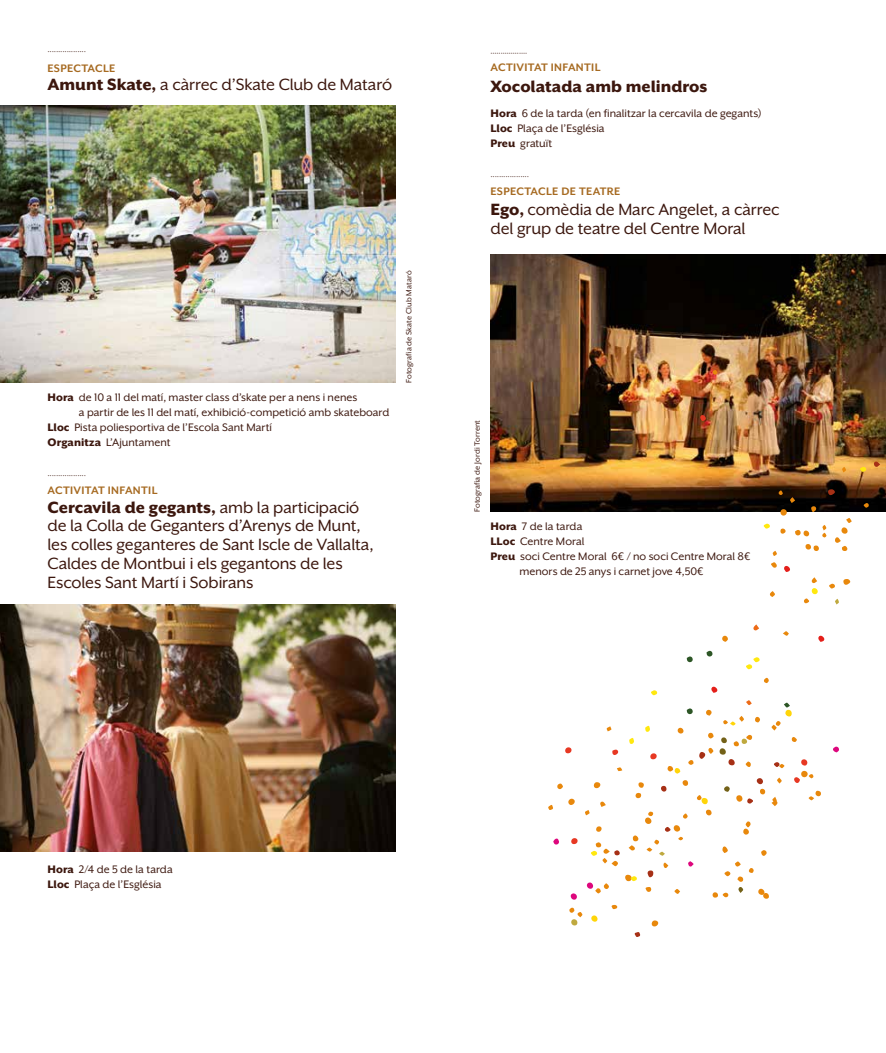
<style>
.page{position:relative;width:886px;height:1053px;background:#fff}
.page>*{position:absolute;margin:0;border:0;box-sizing:border-box;transform-origin:0 0}
.t1{font:18.75px/18.8px "Mr Eaves XL San OT";letter-spacing:-.01em;color:#3c170e}
.t2{font:800 18.75px "Mr Eaves XL San OT";color:#3c170e}
.t3{font:12.5px/15px "Mr Eaves XL San OT";color:#3c170e}
.t4{font:700 12.5px "Mr Eaves XL San OT";letter-spacing:.025em;color:#a66a21}
.t5{font:8.75px "Mr Eaves XL San OT";letter-spacing:.005em;color:#3c170e}
.t6{font:8.75px "Mr Eaves San OT";color:#3c170e}
.s1{font-weight:800}
</style>
<div class="page">
<img style="left:490px;top:254px;width:396px;height:257px">
<img style="left:0;top:604px;width:395px;height:247px">
<img style="left:0;top:106px;width:395px;height:276px">
<div style="left:780px;top:509px;width:7px;height:7px;background:#e8880c;border-radius:3px"></div>
<svg style="left:843px;top:579px;width:8px;height:6px"></svg>
<svg style="left:647px;top:870px;width:7px;height:7px"></svg>
<svg style="left:828px;top:489px;width:7px;height:6px"></svg>
<svg style="left:568px;top:798px;width:7px;height:7px"></svg>
<svg style="left:565px;top:747px;width:7px;height:6px"></svg>
<svg style="left:650px;top:753px;width:7px;height:6px"></svg>
<svg style="left:571px;top:838px;width:7px;height:6px"></svg>
<svg style="left:651px;top:920px;width:8px;height:6px"></svg>
<svg style="left:593px;top:782px;width:8px;height:6px"></svg>
<svg style="left:722px;top:635px;width:6px;height:6px"></svg>
<svg style="left:612px;top:749px;width:6px;height:6px"></svg>
<svg style="left:700px;top:415px;width:6px;height:6px"></svg>
<svg style="left:795px;top:530px;width:14px;height:6px"></svg>
<svg style="left:557px;top:783px;width:6px;height:6px"></svg>
<svg style="left:805px;top:544px;width:14px;height:7px"></svg>
<svg style="left:634px;top:932px;width:6px;height:5px"></svg>
<svg style="left:771px;top:562px;width:6px;height:6px"></svg>
<svg style="left:596px;top:826px;width:6px;height:6px"></svg>
<svg style="left:769px;top:591px;width:6px;height:6px"></svg>
<svg style="left:755px;top:716px;width:5px;height:6px"></svg>
<svg style="left:600px;top:801px;width:6px;height:5px"></svg>
<svg style="left:645px;top:887px;width:6px;height:5px"></svg>
<svg style="left:811px;top:506px;width:5px;height:6px"></svg>
<svg style="left:780px;top:528px;width:6px;height:5px"></svg>
<svg style="left:829px;top:583px;width:6px;height:5px"></svg>
<svg style="left:548px;top:804px;width:5px;height:6px"></svg>
<svg style="left:611px;top:904px;width:7px;height:5px"></svg>
<svg style="left:764px;top:677px;width:5px;height:6px"></svg>
<svg style="left:790px;top:497px;width:5px;height:6px"></svg>
<svg style="left:835px;top:518px;width:17px;height:33px"></svg>
<svg style="left:606px;top:726px;width:6px;height:5px"></svg>
<svg style="left:585px;top:810px;width:5px;height:5px"></svg>
<svg style="left:713px;top:369px;width:4px;height:5px"></svg>
<svg style="left:783px;top:631px;width:6px;height:4px"></svg>
<svg style="left:864px;top:503px;width:5px;height:4px"></svg>
<svg style="left:772px;top:550px;width:5px;height:6px"></svg>
<svg style="left:835px;top:598px;width:4px;height:6px"></svg>
<svg style="left:617px;top:767px;width:5px;height:4px"></svg>
<svg style="left:778px;top:490px;width:5px;height:5px"></svg>
<svg style="left:842px;top:467px;width:4px;height:5px"></svg>
<svg style="left:822px;top:525px;width:4px;height:12px"></svg>
<svg style="left:804px;top:577px;width:14px;height:26px"></svg>
<svg style="left:833px;top:746px;width:6px;height:6px"></svg>
<svg style="left:553px;top:838px;width:6px;height:6px"></svg>
<svg style="left:818px;top:635px;width:6px;height:6px"></svg>
<svg style="left:784px;top:566px;width:6px;height:6px"></svg>
<svg style="left:711px;top:686px;width:7px;height:6px"></svg>
<svg style="left:687px;top:656px;width:6px;height:6px"></svg>
<svg style="left:687px;top:708px;width:6px;height:6px"></svg>
<svg style="left:706px;top:650px;width:6px;height:6px"></svg>
<svg style="left:753px;top:624px;width:6px;height:6px"></svg>
<svg style="left:651px;top:690px;width:7px;height:5px"></svg>
<svg style="left:625px;top:874px;width:12px;height:7px"></svg>
<svg style="left:860px;top:466px;width:7px;height:6px"></svg>
<svg style="left:629px;top:738px;width:5px;height:6px"></svg>
<svg style="left:746px;top:657px;width:14px;height:12px"></svg>
<svg style="left:764px;top:523px;width:6px;height:5px"></svg>
<svg style="left:645px;top:725px;width:5px;height:7px"></svg>
<svg style="left:746px;top:700px;width:6px;height:5px"></svg>
<div style="left:645px;top:817px;width:6px;height:7px;background:#e8880c;border-radius:3px"></div>
<div style="left:801px;top:770px;width:7px;height:7px;background:#e8880c;border-radius:50%"></div>
<div style="left:719px;top:748px;width:7px;height:6px;background:#736118;border-radius:3px"></div>
<svg style="left:801px;top:759px;width:6px;height:6px"></svg>
<svg style="left:728px;top:759px;width:7px;height:6px"></svg>
<svg style="left:677px;top:727px;width:6px;height:6px"></svg>
<svg style="left:721px;top:737px;width:6px;height:6px"></svg>
<svg style="left:794px;top:777px;width:6px;height:6px"></svg>
<svg style="left:724px;top:786px;width:6px;height:5px"></svg>
<svg style="left:706px;top:709px;width:6px;height:6px"></svg>
<svg style="left:708px;top:732px;width:5px;height:6px"></svg>
<svg style="left:688px;top:861px;width:6px;height:5px"></svg>
<svg style="left:874px;top:461px;width:6px;height:6px"></svg>
<svg style="left:736px;top:778px;width:29px;height:25px"></svg>
<svg style="left:629px;top:835px;width:9px;height:15px"></svg>
<svg style="left:663px;top:862px;width:5px;height:6px"></svg>
<svg style="left:745px;top:761px;width:6px;height:6px"></svg>
<svg style="left:734px;top:734px;width:18px;height:12px"></svg>
<svg style="left:743px;top:821px;width:8px;height:13px"></svg>
<svg style="left:792px;top:737px;width:5px;height:5px"></svg>
<svg style="left:674px;top:889px;width:6px;height:4px"></svg>
<svg style="left:688px;top:760px;width:5px;height:5px"></svg>
<svg style="left:771px;top:702px;width:21px;height:28px"></svg>
<svg style="left:777px;top:777px;width:5px;height:6px"></svg>
<svg style="left:712px;top:846px;width:57px;height:52px"></svg>
<svg style="left:771px;top:796px;width:7px;height:10px"></svg>
<svg style="left:774px;top:762px;width:10px;height:6px"></svg>
<svg style="left:809px;top:774px;width:4px;height:4px"></svg>
<svg style="left:808px;top:790px;width:13px;height:10px"></svg>
<svg style="left:723px;top:716px;width:21px;height:9px"></svg>
<svg style="left:699px;top:747px;width:14px;height:12px"></svg>
<svg style="left:591px;top:915px;width:6px;height:6px"></svg>
<svg style="left:571px;top:893px;width:6px;height:6px"></svg>
<svg style="left:682px;top:780px;width:6px;height:5px"></svg>
<svg style="left:661px;top:785px;width:5px;height:6px"></svg>
<svg style="left:667px;top:766px;width:13px;height:7px"></svg>
<svg style="left:635px;top:782px;width:9px;height:16px"></svg>
<svg style="left:591px;top:842px;width:29px;height:24px"></svg>
<svg style="left:587px;top:882px;width:22px;height:11px"></svg>
<svg style="left:569px;top:907px;width:13px;height:18px"></svg>
<svg style="left:648px;top:811px;width:5px;height:5px"></svg>
<svg style="left:697px;top:795px;width:14px;height:20px"></svg>
<svg style="left:683px;top:813px;width:5px;height:5px"></svg>
<svg style="left:646px;top:825px;width:37px;height:30px"></svg>
<p class="t5" style="left:47px;top:46px;width:40px">··················</p>
<p class="t4" style="left:47px;top:61px;width:69px">ESPECTACLE</p>
<h1 class="t1" style="left:47px;top:75px;width:346px"><span class="s1">Amunt Skate,</span> a càrrec d’Skate Club de Mataró</h1>
<p class="t3" style="left:47px;top:390px;width:311px"><span class="s1">Hora</span> de 10 a 11 del matí, master class d’skate per a nens i nenes</p>
<p class="t3" style="left:79px;top:405px;width:312px">a partir de les 11 del matí, exhibició-competició amb skateboard</p>
<p class="t3" style="left:47px;top:420px;width:226px"><span class="s1">Lloc</span> Pista poliesportiva de l’Escola Sant Martí</p>
<p class="t3" style="left:47px;top:435px;width:125px"><span class="s1">Organitza</span> L’Ajuntament</p>
<p class="t5" style="left:47px;top:470px;width:40px">··················</p>
<p class="t4" style="left:47px;top:483px;width:111px">ACTIVITAT INFANTIL</p>
<h1 class="t1" style="left:47px;top:497px;width:328px"><span class="s1">Cercavila de gegants,</span> amb la participació de la Colla de Geganters d’Arenys de Munt, les colles geganteres de Sant Iscle de Vallalta, Caldes de Montbui i els gegantons de les Escoles Sant Martí i Sobirans</h1>
<p class="t5" style="left:404px;top:383px;width:114px;rotate:-90deg">Fotografia de Skate Club Mataró</p>
<p class="t6" style="left:490px;top:47px;width:38px">··················</p>
<p class="t4" style="left:490px;top:60px;width:111px">ACTIVITAT INFANTIL</p>
<h1 class="t2" style="left:490px;top:75px;width:218px">Xocolatada amb melindros</h1>
<p class="t3" style="left:490px;top:106px;width:273px"><span class="s1">Hora</span> 6 de la tarda (en finalitzar la cercavila de gegants)<br><span class="s1">Lloc</span> Plaça de l’Església<br><span class="s1">Preu</span> gratuït</p>
<p class="t5" style="left:490px;top:171px;width:40px">··················</p>
<p class="t4" style="left:490px;top:184px;width:132px">ESPECTACLE DE TEATRE</p>
<h1 class="t1" style="left:490px;top:200px;width:290px"><span class="s1">Ego,</span> comèdia de Marc Angelet, a càrrec del grup de teatre del Centre Moral</h1>
<p class="t5" style="left:472px;top:512px;width:93px;rotate:-90deg">Fotografia de Jordi Torrent</p>
<p class="t3" style="left:490px;top:518px;width:93px"><span class="s1">Hora</span> 7 de la tarda</p>
<p class="t3" style="left:490px;top:533px;width:95px"><span class="s1">LLoc</span> Centre Moral</p>
<p class="t3" style="left:490px;top:548px;width:261px"><span class="s1">Preu</span> soci Centre Moral 6€ / no soci Centre Moral 8€</p>
<p class="t3" style="left:519px;top:563px;width:186px">menors de 25 anys i carnet jove 4,50€</p>
<p class="t3" style="left:47px;top:861px;width:127px"><span class="s1">Hora</span> 2/4 de 5 de la tarda<br><span class="s1">Lloc</span> Plaça de l’Església</p>
</div>
